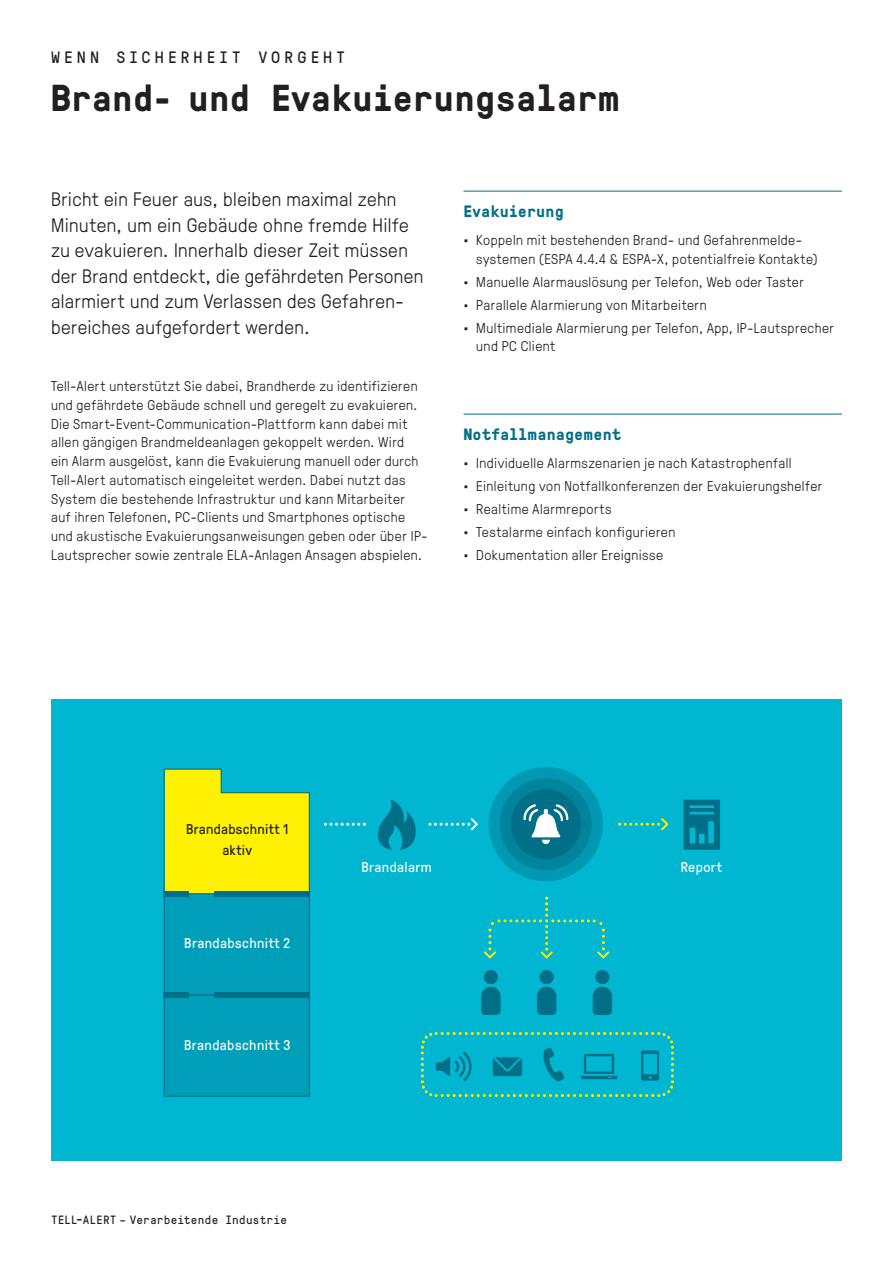
<style>
.page{position:relative;width:893px;height:1263px;background:#fff}
.page>*{position:absolute;margin:0;border:0;box-sizing:border-box;transform-origin:0 0}
.t1{font:700 37.5px "GT Pressura Mono";color:#231f20}
.t2{font:300 19.5px/25.5px "GT Pressura";letter-spacing:.02em;color:#231f20}
.t3{font:700 16.5px "GT Pressura Mono";letter-spacing:.01em;color:#006f87}
.t4{font:16.5px "GT Pressura Mono";letter-spacing:.235em;color:#231f20}
.t5{font:300 14.25px/18.8px "GT Pressura";letter-spacing:.03em;color:#231f20}
.t6{font:14.25px "GT Pressura";letter-spacing:.03em;color:#fff}
.t7{font:14.25px/20.5px "GT Pressura";letter-spacing:.02em;color:#231f20;text-align:center}
.t8{font:12px "GT Pressura Mono";letter-spacing:.02em;color:#231f20}
</style>
<div class="page">
<hr style="left:463px;top:414px;width:379px;height:1px;background:#006f87">
<hr style="left:463px;top:191px;width:379px;height:1px;background:#006f87">
<div style="left:51px;top:700px;width:791px;height:461px;background:#00b6d1"></div>
<svg style="left:684px;top:800px;width:36px;height:50px"></svg>
<svg style="left:378px;top:800px;width:38px;height:50px"></svg>
<svg style="left:163px;top:768px;width:147px;height:329px;background:#51b87d"></svg>
<div style="left:540px;top:970px;width:14px;height:14px;background:#006f87;border-radius:50%"></div>
<svg style="left:537px;top:987px;width:19px;height:28px"></svg>
<div style="left:595px;top:970px;width:14px;height:14px;background:#006f87;border-radius:50%"></div>
<svg style="left:593px;top:987px;width:19px;height:28px"></svg>
<div style="left:484px;top:970px;width:14px;height:14px;background:#006f87;border-radius:50%"></div>
<svg style="left:481px;top:987px;width:20px;height:28px"></svg>
<svg style="left:421px;top:1032px;width:253px;height:65px"></svg>
<svg style="left:324px;top:823px;width:42px;height:3px"></svg>
<svg style="left:484px;top:897px;width:125px;height:61px"></svg>
<svg style="left:618px;top:818px;width:50px;height:12px"></svg>
<svg style="left:428px;top:818px;width:50px;height:12px"></svg>
<svg style="left:489px;top:767px;width:114px;height:114px"></svg>
<p class="t4" style="left:51px;top:46px;width:296px">WENN SICHERHEIT VORGEHT</p>
<h1 class="t1" style="left:51px;top:71px;width:569px">Brand- und Evakuierungsalarm</h1>
<p class="t2" style="left:51px;top:185px;width:374px">Bricht ein Feuer aus, bleiben maximal zehn Minuten, um ein Gebäude ohne fremde Hilfe zu evakuieren. Innerhalb dieser Zeit müssen der Brand entdeckt, die gefährdeten Personen alarmiert und zum Verlassen des Gefahren&shy;bereiches aufgefordert werden.</p>
<p class="t5" style="left:51px;top:376px;width:378px">Tell-Alert unterstützt Sie dabei, Brandherde zu identifizieren und gefährdete Gebäude schnell und geregelt zu evakuieren.<br>Die Smart-Event-Communication-Plattform kann dabei mit allen gängigen Brandmeldeanlagen gekoppelt werden. Wird<br>ein Alarm ausgelöst, kann die Evakuierung manuell oder durch Tell-Alert automatisch eingeleitet werden. Dabei nutzt das System die bestehende Infrastruktur und kann Mitarbeiter auf ihren Telefonen, PC-Clients und Smartphones optische und akustische Evakuierungsanweisungen geben oder über IP-Lautsprecher sowie zentrale ELA-Anlagen Ansagen abspielen.</p>
<p class="t3" style="left:463px;top:199px;width:102px">Evakuierung</p>
<p class="t5" style="left:476px;top:229px;width:343px;text-indent:-13px">• Koppeln mit bestehenden Brand- und Gefahrenmelde&shy;systemen (ESPA 4.4.4 &amp; ESPA-X, potentialfreie Kontakte)</p>
<p class="t5" style="left:463px;top:271px;width:342px">• Manuelle Alarmauslösung per Telefon, Web oder Taster</p>
<p class="t5" style="left:463px;top:294px;width:245px">• Parallele Alarmierung von Mitarbeitern</p>
<p class="t5" style="left:476px;top:317px;width:359px;text-indent:-13px">• Multimediale Alarmierung per Telefon, App, IP-Lautsprecher und PC Client</p>
<p class="t3" style="left:463px;top:422px;width:159px">Notfallmanagement</p>
<p class="t5" style="left:463px;top:452px;width:330px">• Individuelle Alarmszenarien je nach Katastrophenfall</p>
<p class="t5" style="left:463px;top:475px;width:361px">• Einleitung von Notfallkonferenzen der Evakuierungshelfer</p>
<p class="t5" style="left:463px;top:498px;width:150px">• Realtime Alarmreports</p>
<p class="t5" style="left:463px;top:521px;width:213px">• Testalarme einfach konfigurieren</p>
<p class="t5" style="left:463px;top:544px;width:201px">• Dokumentation aller Ereignisse</p>
<p class="t7" style="left:186px;top:818px;width:104px">Brandabschnitt 1 aktiv</p>
<p class="t6" style="left:184px;top:933px;width:107px">Brandabschnitt 2</p>
<p class="t6" style="left:184px;top:1035px;width:108px">Brandabschnitt 3</p>
<p class="t8" style="left:51px;top:1211px;width:237px">TELL-ALERT – Verarbeitende Industrie</p>
<p class="t6" style="left:361px;top:856px;width:72px">Brandalarm</p>
<p class="t6" style="left:681px;top:856px;width:43px">Report</p>
</div>
